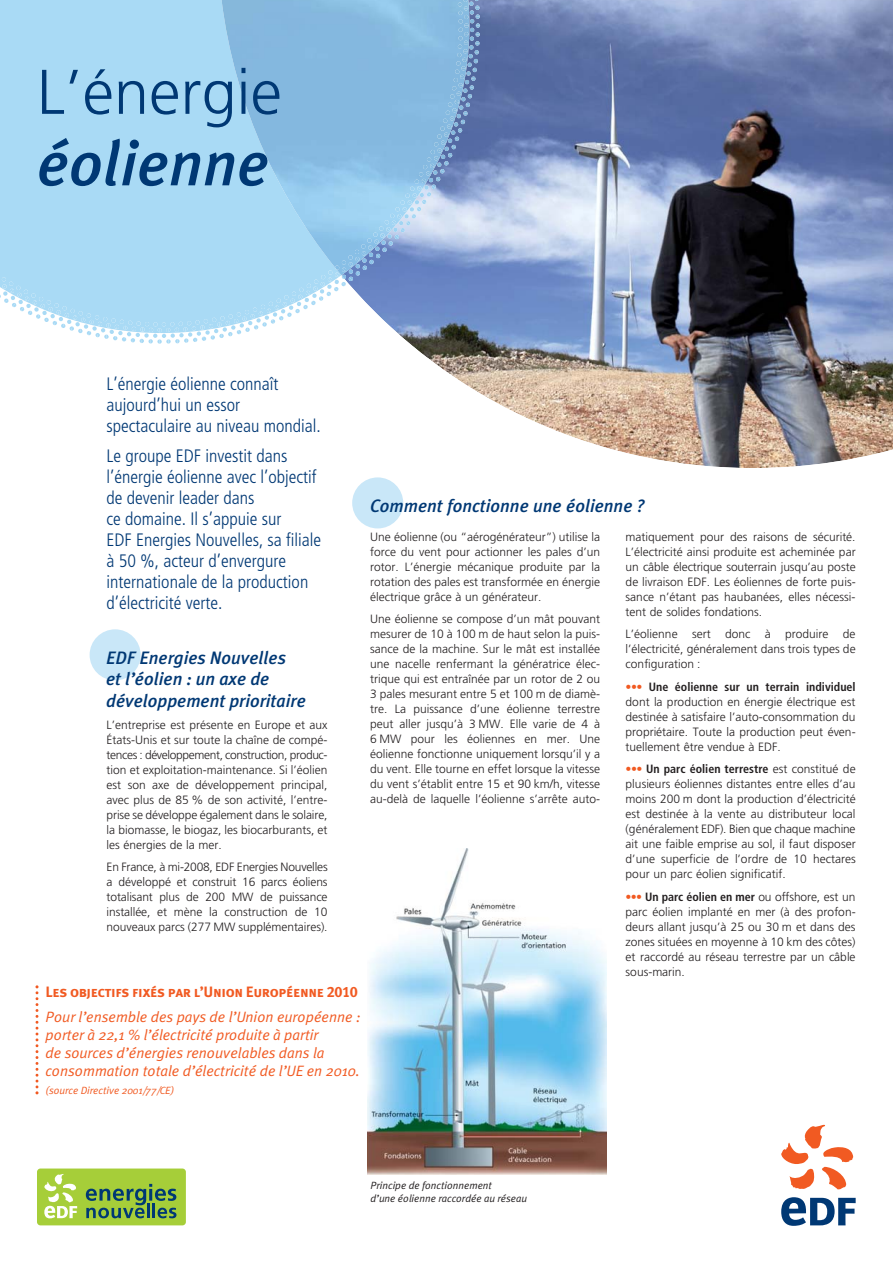
<style>
.page{position:relative;width:893px;height:1263px;background:#fff}
.page>*{position:absolute;margin:0;border:0;box-sizing:border-box;transform-origin:0 0}
.t1{font:300 63px "Frutiger";color:#003874}
.t2{font:italic 500 63px "Meta Plus";color:#003874}
.t3{font:300 condensed 18px/21px "Frutiger";color:#003874}
.t4{font:italic 500 18px/21.6px "Meta Plus";color:#003874}
.t5{font:italic 15px/18px "Meta Plus Normal";color:#f15a22}
.t6{font:15px "Meta Plus Bold Caps";letter-spacing:-.025em;color:#f15a22}
.t7{font:300 12px/15px "Frutiger";color:#231f20;text-align:justify}
.t8{font:italic 10.5px/12.6px "Meta Plus Normal";color:#231f20}
.t9{font:italic 10.5px "Meta Plus Normal";color:#f15a22}
.s1{color:#f15a22}
.s2{font-weight:700;font-stretch:condensed}
</style>
<div class="page">
<div style="left:90px;top:629px;width:51px;height:51px;background:#c9e7f8;border-radius:50%"></div>
<div style="left:352px;top:477px;width:51px;height:51px;background:#c9e7f8;border-radius:50%"></div>
<img style="left:410px;top:0;width:482px;height:468px">
<svg style="left:0;top:0;width:480px;height:344px;background:#a0ccea"></svg>
<svg style="left:781px;top:1125px;width:72px;height:65px"></svg>
<svg style="left:781px;top:1197px;width:75px;height:29px"></svg>
<div style="left:37px;top:1169px;width:149px;height:56px;background:#a6ce39;border-radius:3px"></div>
<svg style="left:44px;top:1174px;width:33px;height:44px"></svg>
<svg style="left:86px;top:1184px;width:90px;height:34px"></svg>
<svg style="left:35px;top:985px;width:3px;height:109px"></svg>
<img style="left:367px;top:849px;width:239px;height:326px">
<h1 class="t1" style="left:37px;top:67px;width:246px">L’énergie</h1>
<h1 class="t2" style="left:37px;top:139px;width:233px">éolienne</h1>
<h2 class="t3" style="left:107px;top:375px;width:216px">L’énergie éolienne connaît aujour d’hui un essor spectaculaire au niveau mondial.</h2>
<h2 class="t3" style="left:107px;top:447px;width:216px">Le groupe EDF investit dans l’énergie éolienne avec l’objectif de devenir leader dans<br>ce domaine. Il s’appuie sur<br>EDF Energies Nouvelles, sa filiale à 50 %, acteur d’envergure internationale de la production d’électricité verte.</h2>
<h2 class="t4" style="left:106px;top:648px;width:201px">EDF Energies Nouvelles<br>et l’éolien : un axe de développement prioritaire</h2>
<p class="t7" style="left:107px;top:718px;width:222px">L’entreprise est présente en Europe et aux États-Unis et sur toute la chaîne de compé&shy;tences : développement, construction, produc&shy;tion et exploitation-maintenance. Si l’éolien est son axe de développement principal, avec plus de 85 % de son activité, l’en tre - prise se développe également dans le solaire, la biomasse, le biogaz, les biocarburants, et les énergies de la mer.</p>
<p class="t7" style="left:107px;top:860px;width:222px">En France, à mi-2008, EDF Energies Nouvelles a développé et construit 16 parcs éoliens totalisant plus de 200 MW de puissance installée, et mène la construction de 10 nouveaux parcs (277 MW supplémentaires).</p>
<p class="t6" style="left:46px;top:983px;width:314px">Les objectifs fixés par l’Union Européenne 2010</p>
<p class="t5" style="left:46px;top:1009px;width:317px">Pour l’ensemble des pays de l’Union européenne : porter à 22,1 % l’électricité produite à partir<br>de sources d’énergies renouvelables dans la consommation totale d’électricité de l’UE en 2010.</p>
<p class="t9" style="left:46px;top:1087px;width:130px">(source Directive 2001/77/CE)</p>
<h2 class="t4" style="left:370px;top:497px;width:276px">Comment fonctionne une éolienne ?</h2>
<p class="t7" style="left:370px;top:530px;width:231px">Une éolienne (ou “aérogénérateur”) utilise la force du vent pour actionner les pales d’un rotor. L’énergie mécanique produite par la rotation des pales est transformée en énergie électrique grâce à un générateur.</p>
<p class="t7" style="left:370px;top:612px;width:231px">Une éolienne se compose d’un mât pouvant mesurer de 10 à 100 m de haut selon la puis&shy;sance de la machine. Sur le mât est installée une nacelle renfermant la génératrice élec&shy;trique qui est entraînée par un rotor de 2 ou 3 pales mesurant entre 5 et 100 m de diamè&shy;tre. La puissance d’une éolienne terrestre peut aller jusqu’à 3 MW. Elle varie de 4 à 6 MW pour les éoliennes en mer. Une éolienne fonctionne uniquement lorsqu’il y a du vent. Elle tourne en effet lorsque la vitesse du vent s’établit entre 15 et 90 km/h, vitesse au-delà de laquelle l’éolienne s’arrête auto-</p>
<p class="t7" style="left:626px;top:530px;width:231px">matiquement pour des raisons de sécurité.<br>L’électricité ainsi produite est acheminée par un câble électrique souterrain jusqu’au poste de livraison EDF. Les éoliennes de forte puis&shy;sance n’étant pas haubanées, elles nécessi&shy;tent de solides fondations.</p>
<p class="t7" style="left:626px;top:627px;width:231px">L’éolienne sert donc à produire de l’électricité, généralement dans trois types de configuration :</p>
<p class="t7" style="left:626px;top:680px;width:231px"><span class="s1">•••</span> <span class="s2">Une éolienne sur un terrain individuel </span>dont la production en énergie électrique est destinée à satisfaire l’auto-consommation du propriétaire. Toute la production peut éven&shy;tuellement être vendue à EDF.</p>
<p class="t7" style="left:626px;top:762px;width:231px"><span class="s1">•••</span> <span class="s2">Un parc éolien terrestre</span> est constitué de plusieurs éoliennes distantes entre elles d’au moins 200 m dont la production d’électricité est destinée à la vente au distributeur local (généralement EDF). Bien que chaque machine ait une faible emprise au sol, il faut disposer d’une superficie de l’ordre de 10 hectares pour un parc éolien significatif.</p>
<p class="t7" style="left:626px;top:890px;width:231px"><span class="s1">•••</span> <span class="s2">Un parc éolien en mer</span> ou offshore, est un parc éolien implanté en mer (à des profon&shy;deurs allant jusqu’à 25 ou 30 m et dans des zones situées en moyenne à 10 km des côtes) et raccordé au réseau terrestre par un câble sous-marin.</p>
<p class="t8" style="left:370px;top:1180px;width:158px">Principe de fonctionnement<br>d’une éolienne raccordée au réseau</p>
</div>
